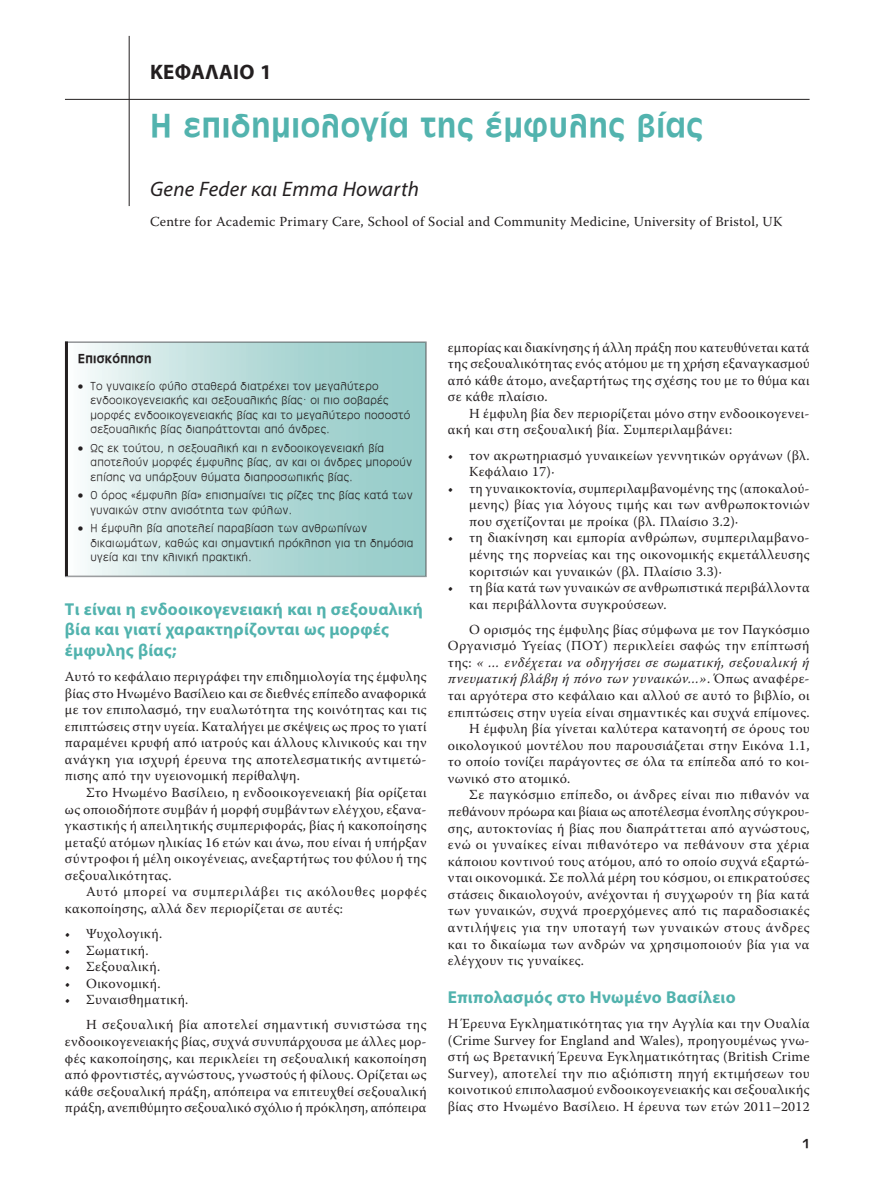
<style>
.page{position:relative;width:893px;height:1192px;background:#fff}
.page>*{position:absolute;margin:0;border:0;box-sizing:border-box;transform-origin:0 0}
.t1{font:34.5px "UB Antique Olive Bold";letter-spacing:.02em;color:#52b3ae}
.t2{font:italic 21px "Myriad Pro";letter-spacing:.015em;color:#231f20}
.t3{font:700 21px "Myriad Pro";letter-spacing:.015em;color:#231f20}
.t4{font:700 17.25px/20.7px "Myriad Pro";letter-spacing:.015em;color:#52b3ae}
.t5{font:13.8px/16.5px "Warnock Pro";letter-spacing:.02em;color:#231f20;text-align:justify}
.t6{font:italic 13.8px "Warnock Pro";letter-spacing:.025em;color:#231f20}
.t7{font:13.8px "Warnock Pro";letter-spacing:.04em;color:#231f20}
.t8{font:13.8px/16.5px "Warnock Pro";letter-spacing:.045em;color:#231f20}
.t9{font:13.5px "UB Antique Olive Bold";letter-spacing:.02em;color:#231f20}
.t10{font:300 12px/14.4px "UB Antique Olive";letter-spacing:.02em;color:#231f20}
.s1{font-style:normal}
</style>
<div class="page">
<hr style="left:65px;top:99px;width:744px;height:1px;background:#231f20">
<hr style="left:129px;top:36px;width:1px;height:170px;background:#231f20">
<hr style="left:65px;top:341px;width:3px;height:235px;background:#231f20">
<h2 class="t3" style="left:150px;top:58px;width:123px">ΚΕΦΑΛΑΙΟ 1</h2>
<h1 class="t1" style="left:150px;top:108px;width:554px">Η επιδημιολογία της έμφυλης βίας</h1>
<h2 class="t2" style="left:150px;top:176px;width:270px">Gene Feder και Emma Howarth</h2>
<p class="t5" style="left:150px;top:213px;width:633px">Centre for Academic Primary Care, School of Social and Community Medicine, University of Bristol, UK</p>
<p class="t9" style="left:78px;top:351px;width:75px">Επισκόπηση</p>
<p class="t10" style="left:90px;top:379px;width:321px;text-indent:-13px">• Το γυναικείο φύλο σταθερά διατρέχει τον μεγαλύτερο ενδοοικογενειακής και σεξουαλικής βίας· οι πιο σοβαρές μορφές ενδοοικογενειακής βίας και το μεγαλύτερο ποσοστό σεξουαλικής βίας διαπράττονται από άνδρες.</p>
<p class="t10" style="left:90px;top:441px;width:323px;text-indent:-13px">• Ως εκ τούτου, η σεξουαλική και η ενδοοικογενειακή βία αποτελούν μορφές έμφυλης βίας, αν και οι άνδρες μπορούν επίσης να υπάρξουν θύματα διαπροσωπικής βίας.</p>
<p class="t10" style="left:90px;top:488px;width:323px;text-indent:-13px">• Ο όρος «έμφυλη βία» επισημαίνει τις ρίζες της βίας κατά των γυναικών στην ανισότητα των φύλων.</p>
<p class="t10" style="left:90px;top:521px;width:324px;text-indent:-13px">• Η έμφυλη βία αποτελεί παραβίαση των ανθρωπίνων δικαιωμάτων, καθώς και σημαντική πρόκληση για τη δημόσια υγεία και την κλινική πρακτική.</p>
<p class="t4" style="left:65px;top:597px;width:359px">Τι είναι η ενδοοικογενειακή και η σεξουαλική βία και γιατί χαρακτηρίζονται ως μορφές έμφυλης βίας;</p>
<p class="t5" style="left:65px;top:668px;width:363px">Αυτό το κεφάλαιο περιγράφει την επιδημιολογία της έμφυλης βίας στο Ηνωμένο Βασίλειο και σε διεθνές επίπεδο αναφορικά με τον επιπολασμό, την ευαλωτότητα της κοινότητας και τις επιπτώσεις στην υγεία. Καταλήγει με σκέψεις ως προς το γιατί παραμένει κρυφή από ιατρούς και άλλους κλινικούς και την ανάγκη για ισχυρή έρευνα της αποτελεσματικής αντιμετώ&shy;πισης από την υγειονομική περίθαλψη.</p>
<p class="t5" style="left:65px;top:784px;width:363px;text-indent:21px">Στο Ηνωμένο Βασίλειο, η ενδοοικογενειακή βία ορίζεται ως οποιοδήποτε συμβάν ή μορφή συμβάντων ελέγχου, εξανα&shy;γκαστικής ή απειλητικής συμπεριφοράς, βίας ή κακοποίησης μεταξύ ατόμων ηλικίας 16 ετών και άνω, που είναι ή υπήρξαν σύντροφοι ή μέλη οικογένειας, ανεξαρτήτως του φύλου ή της σεξουαλικότητας.</p>
<p class="t8" style="left:65px;top:883px;width:363px;text-indent:21px">Αυτό μπορεί να συμπεριλάβει τις ακόλουθες μορφές κακοποίησης, αλλά δεν περιορίζεται σε αυτές:</p>
<p class="t5" style="left:65px;top:925px;width:99px">• Ψυχολογική.</p>
<p class="t5" style="left:65px;top:941px;width:85px">• Σωματική.</p>
<p class="t5" style="left:65px;top:958px;width:97px">• Σεξουαλική.</p>
<p class="t5" style="left:65px;top:974px;width:97px">• Οικονομική.</p>
<p class="t5" style="left:86px;top:987px;width:342px;line-height:25px;text-indent:-21px">• Συναισθηματική.<br>Η σεξουαλική βία αποτελεί σημαντική συνιστώσα της</p>
<p class="t5" style="left:65px;top:1032px;width:363px">ενδοοικογενειακής βίας, συχνά συνυπάρχουσα με άλλες μορ&shy;φές κακοποίησης, και περικλείει τη σεξουαλική κακοποίηση από φροντιστές, αγνώστους, γνωστούς ή φίλους. Ορίζεται ως κάθε σεξουαλική πράξη, απόπειρα να επιτευχθεί σεξουαλική πράξη, ανεπιθύμητο σεξουαλικό σχόλιο ή πρόκληση, απόπειρα</p>
<p class="t5" style="left:448px;top:338px;width:363px">εμπορίας και διακίνησης ή άλλη πράξη που κατευθύνεται κατά της σεξουαλικότητας ενός ατόμου με τη χρήση εξαναγκασμού από κάθε άτομο, ανεξαρτήτως της σχέσης του με το θύμα και σε κάθε πλαίσιο.</p>
<p class="t5" style="left:448px;top:405px;width:363px;text-indent:21px">Η έμφυλη βία δεν περιορίζεται μόνο στην ενδοοικογενει&shy;α κή και στη σεξουαλική βία. Συμπεριλαμβάνει:</p>
<p class="t5" style="left:469px;top:446px;width:342px;text-indent:-21px">• τον ακρωτηριασμό γυναικείων γεννητικών οργάνων (βλ.<br>Κεφάλαιο 17)·</p>
<p class="t5" style="left:469px;top:479px;width:342px;text-indent:-21px">• τη γυναικοκτονία, συμπεριλαμβανομένης της (αποκαλού&shy;μενης) βίας για λόγους τιμής και των ανθρωποκτονιών που σχετίζονται με προίκα (βλ. Πλαίσιο 3.2)·</p>
<p class="t5" style="left:469px;top:529px;width:342px;text-indent:-21px">• τη διακίνηση και εμπορία ανθρώπων, συμπεριλαμβανο&shy;μένης της πορνείας και της οικονομικής εκμετάλλευσης κοριτσιών και γυναικών (βλ. Πλαίσιο 3.3)·</p>
<p class="t5" style="left:469px;top:579px;width:342px;text-indent:-21px">• τη βία κατά των γυναικών σε ανθρωπιστικά περιβάλλοντα και περιβάλλοντα συγκρούσεων.</p>
<p class="t5" style="left:469px;top:620px;width:342px">Ο ορισμός της έμφυλης βίας σύμφωνα με τον Παγκόσμιο</p>
<p class="t5" style="left:448px;top:637px;width:363px">Οργανισμό Υγείας (ΠΟΥ) περικλείει σαφώς την επίπτωσή</p>
<p class="t6" style="left:448px;top:654px;width:363px"><span class="s1">της:</span> « … ενδέχεται να οδηγήσει σε σωματική, σεξουαλική ή</p>
<p class="t6" style="left:448px;top:670px;width:363px">πνευματική βλάβη ή πόνο των γυναικών…»<span class="s1">. Όπως αναφέρε-</span></p>
<p class="t5" style="left:448px;top:687px;width:363px">ται αργότερα στο κεφάλαιο και αλλού σε αυτό το βιβλίο, οι</p>
<p class="t5" style="left:448px;top:703px;width:363px">επιπτώσεις στην υγεία είναι σημαντικές και συχνά επίμονες.</p>
<p class="t5" style="left:469px;top:720px;width:342px">Η έμφυλη βία γίνεται καλύτερα κατανοητή σε όρους του</p>
<p class="t5" style="left:448px;top:736px;width:363px">οικολογικού μοντέλου που παρουσιάζεται στην Εικόνα 1.1,</p>
<p class="t5" style="left:448px;top:753px;width:363px">το οποίο τονίζει παράγοντες σε όλα τα επίπεδα από το κοι-</p>
<p class="t5" style="left:448px;top:769px;width:124px">νωνικό στο ατομικό.</p>
<p class="t5" style="left:469px;top:786px;width:342px">Σε παγκόσμιο επίπεδο, οι άνδρες είναι πιο πιθανόν να</p>
<p class="t5" style="left:448px;top:803px;width:363px">πεθάνουν πρόωρα και βίαια ως αποτέλεσμα ένοπλης σύγκρου-</p>
<p class="t5" style="left:448px;top:819px;width:363px">σης, αυτοκτονίας ή βίας που διαπράττεται από αγνώστους,</p>
<p class="t7" style="left:448px;top:836px;width:363px">ενώ οι γυναίκες είναι πιθανότερο να πεθάνουν στα χέρια</p>
<p class="t5" style="left:448px;top:852px;width:363px">κάποιου κοντινού τους ατόμου, από το οποίο συχνά εξαρτώ-</p>
<p class="t5" style="left:448px;top:869px;width:363px">νται οικονομικά. Σε πολλά μέρη του κόσμου, οι επικρατούσες</p>
<p class="t5" style="left:448px;top:885px;width:363px">στάσεις δικαιολογούν, ανέχονται ή συγχωρούν τη βία κατά</p>
<p class="t5" style="left:448px;top:902px;width:363px">των γυναικών, συχνά προερχόμενες από τις παραδοσιακές</p>
<p class="t7" style="left:448px;top:919px;width:363px">αντιλήψεις για την υποταγή των γυναικών στους άνδρες</p>
<p class="t5" style="left:448px;top:935px;width:363px">και το δικαίωμα των ανδρών να χρησιμοποιούν βία για να</p>
<p class="t5" style="left:448px;top:952px;width:138px">ελέγχουν τις γυναίκες.</p>
<p class="t4" style="left:448px;top:986px;width:289px">Επιπολασμός στο Ηνωμένο Βασίλειο</p>
<p class="t5" style="left:448px;top:1014px;width:363px">Η Έρευνα Εγκληματικότητας για την Αγγλία και την Ουαλία (Crime Survey for England and Wales), προηγουμένως γνω&shy;στή ως Βρετανική Έρευνα Εγκληματικότητας (British Crime Survey), αποτελεί την πιο αξιόπιστη πηγή εκτιμήσεων του κοινοτικού επιπολασμού ενδοοικογενειακής και σεξουαλικής βίας στο Ηνωμένο Βασίλειο. Η έρευνα των ετών 2011–2012</p>
<p class="t9" style="left:802px;top:1136px;width:9px">1</p>
</div>
